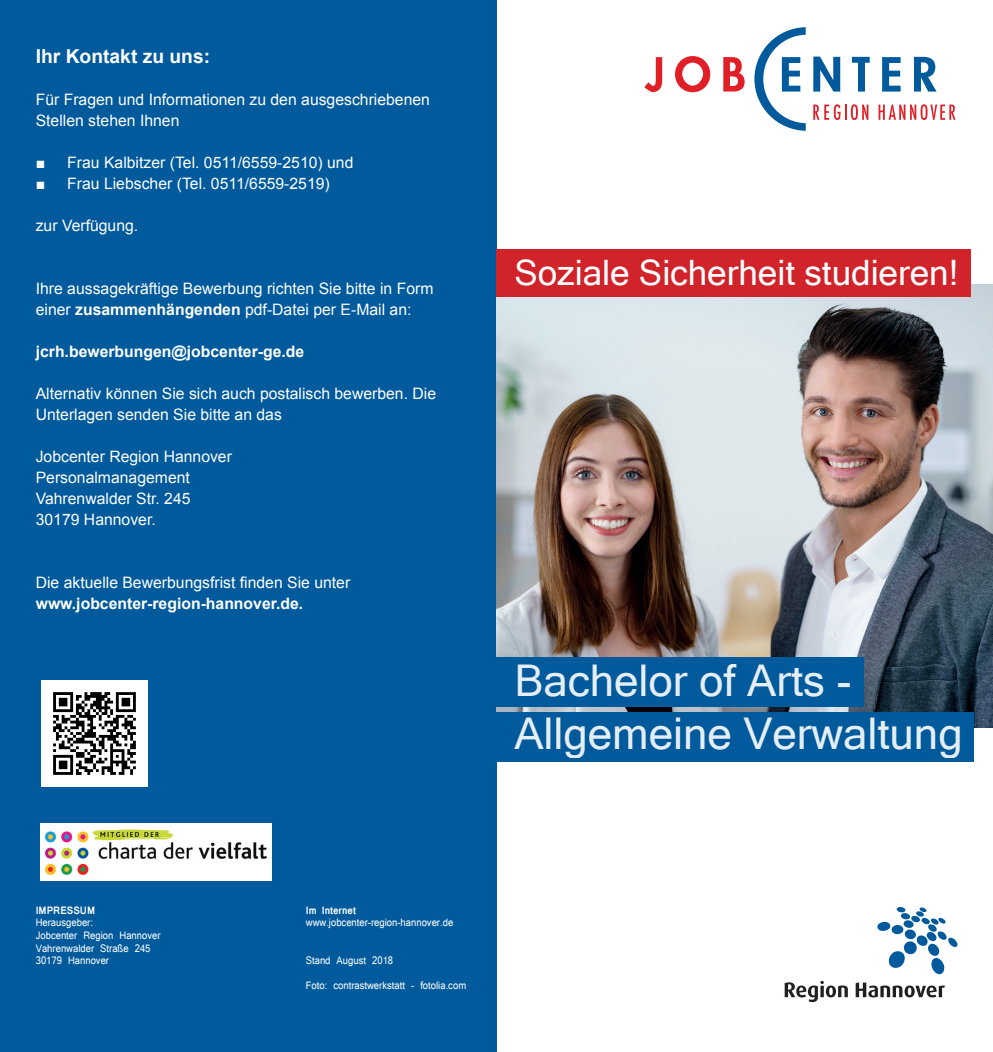
<style>
.page{position:relative;width:993px;height:1052px;background:#fff}
.page>*{position:absolute;margin:0;border:0;box-sizing:border-box;transform-origin:0 0}
.t1{font:43.75px/52.5px "Microsoft Sans Serif";color:#fff}
.t2{font:35px "Microsoft Sans Serif";color:#fff}
.t3{font:700 19.25px "Arial";color:#fff}
.t4{font:15.75px/21px "Arial";color:#fff}
.t5{font:700 15.75px "Arial";color:#fff}
.t6{font:11.55px/12.6px "Latha";color:#fff;scale:.91 1}
.t7{font:700 11.55px "Latha";color:#fff;scale:.91 1}
.s1{font-weight:700}
</style>
<div class="page">
<svg style="left:644px;top:57px;width:18px;height:35px"></svg>
<svg style="left:675px;top:56px;width:35px;height:36px"></svg>
<svg style="left:813px;top:57px;width:26px;height:35px"></svg>
<svg style="left:851px;top:57px;width:18px;height:35px"></svg>
<svg style="left:914px;top:57px;width:22px;height:35px"></svg>
<svg style="left:723px;top:57px;width:21px;height:35px"></svg>
<svg style="left:882px;top:57px;width:18px;height:35px"></svg>
<svg style="left:878px;top:104px;width:77px;height:16px"></svg>
<svg style="left:813px;top:104px;width:55px;height:16px"></svg>
<svg style="left:754px;top:27px;width:51px;height:104px"></svg>
<svg style="left:784px;top:981px;width:63px;height:21px"></svg>
<svg style="left:855px;top:982px;width:89px;height:15px"></svg>
<svg style="left:877px;top:907px;width:80px;height:67px"></svg>
<div style="left:0;top:0;width:496px;height:1052px;background:#005a9c"></div>
<img style="left:496px;top:284px;width:496px;height:443px">
<div style="left:496px;top:249px;width:474px;height:47px;background:#d1232a"></div>
<div style="left:491px;top:657px;width:373px;height:50px;background:#005a9c"></div>
<div style="left:493px;top:712px;width:479px;height:49px;background:#005a9c"></div>
<img style="left:41px;top:823px;width:230px;height:57px">
<img style="left:41px;top:680px;width:107px;height:106px">
<p class="t3" style="left:36px;top:43px;width:176px">Ihr Kontakt zu uns:</p>
<p class="t4" style="left:36px;top:89px;width:395px">Für Fragen und Informationen zu den ausgeschriebenen<br>Stellen stehen Ihnen</p>
<p class="t4" style="left:36px;top:152px;width:319px">■ Frau Kalbitzer (Tel. 0511/6559-2510) und</p>
<p class="t4" style="left:36px;top:173px;width:295px">■ Frau Liebscher (Tel. 0511/6559-2519)</p>
<p class="t4" style="left:36px;top:215px;width:104px">zur Verfügung.</p>
<p class="t4" style="left:36px;top:278px;width:399px">Ihre aussagekräftige Bewerbung richten Sie bitte in Form einer <span class="s1">zusammenhängenden</span> pdf-Datei per E-Mail an:</p>
<p class="t5" style="left:36px;top:341px;width:270px">jcrh.bewerbungen@jobcenter-ge.de</p>
<p class="t4" style="left:36px;top:383px;width:402px">Alternativ können Sie sich auch postalisch bewerben. Die<br>Unterlagen senden Sie bitte an das</p>
<p class="t4" style="left:36px;top:446px;width:198px">Jobcenter Region Hannover<br>Personalmanagement<br>Vahrenwalder Str. 245<br>30179 Hannover.</p>
<p class="t4" style="left:36px;top:572px;width:316px">Die aktuelle Bewerbungsfrist finden Sie unter</p>
<p class="t5" style="left:36px;top:593px;width:269px">www.jobcenter-region-hannover.de.</p>
<h2 class="t2" style="left:514px;top:250px;width:445px">Soziale Sicherheit studieren!</h2>
<h1 class="t1" style="left:514px;top:652px;width:449px">Bachelor of Arts -<br>Allgemeine Verwaltung</h1>
<p class="t7" style="left:36px;top:901px;width:67px">IMPRESSUM</p>
<p class="t6" style="left:36px;top:916px;width:139px">Herausgeber:<br>Jobcenter Region Hannover<br>Vahrenwalder Straße 245<br>30179 Hannover</p>
<p class="t7" style="left:306px;top:901px;width:56px">Im Internet</p>
<p class="t6" style="left:306px;top:916px;width:163px">www.jobcenter-region-hannover.de</p>
<p class="t6" style="left:306px;top:948px;width:178px;line-height:25.2px">Stand August 2018<br>Foto: contrastwerkstatt - fotolia.com</p>
</div>
